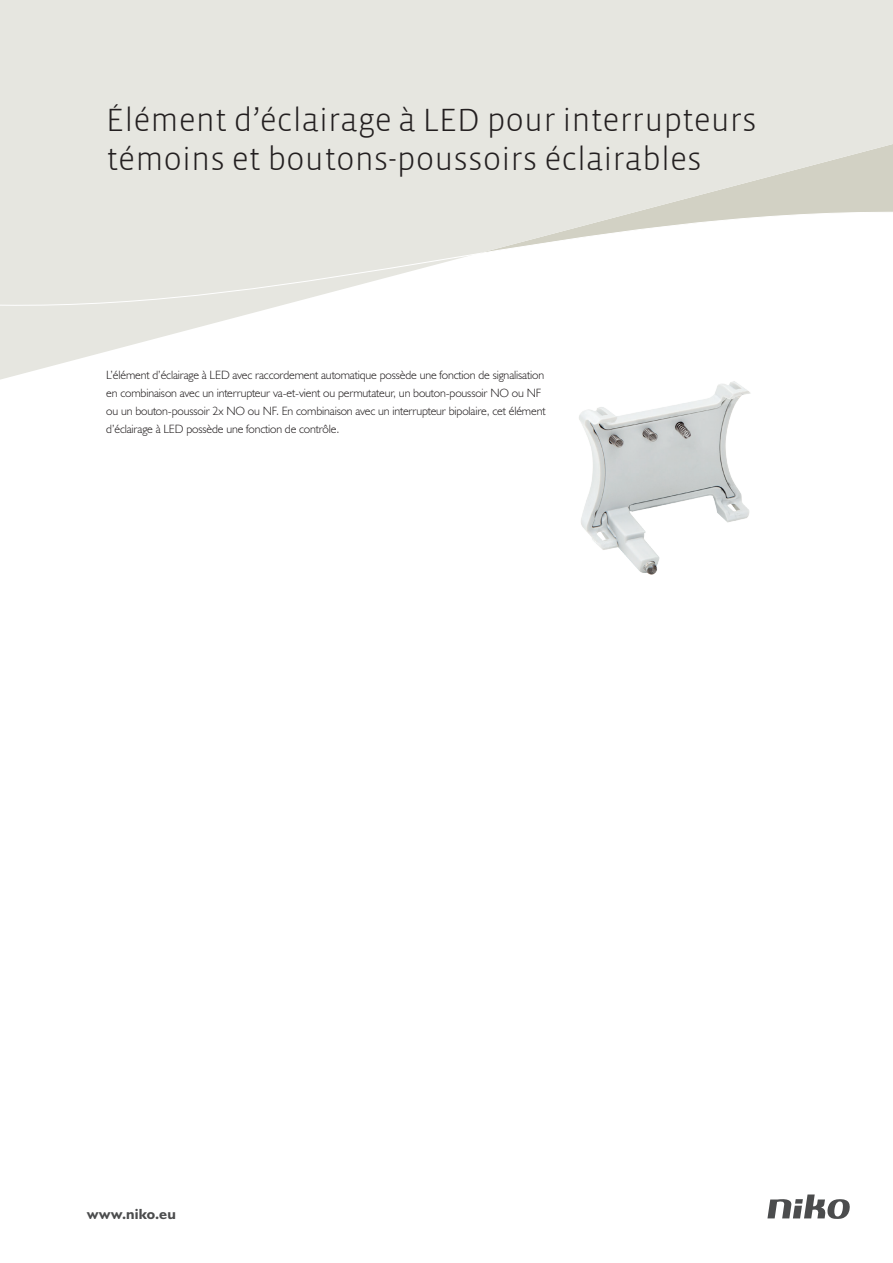
<style>
.page{position:relative;width:893px;height:1263px;background:#fff}
.page>*{position:absolute;margin:0;border:0;box-sizing:border-box;transform-origin:0 0}
.t1{font:300 33px/39px "Vista Sans";color:#231f20}
.t2{font:700 15px "Humanist 521 BT";letter-spacing:.01em;color:#4b4c4d}
.t3{font:300 12px/18px "Humanist 521 BT";letter-spacing:-.01em;color:#231f20}
</style>
<div class="page">
<svg style="left:0;top:0;width:893px;height:380px;fill:#e6e6e0"></svg>
<svg style="left:0;top:209px;width:893px;height:101px"></svg>
<svg style="left:767px;top:1194px;width:83px;height:25px"></svg>
<img style="left:564px;top:370px;width:223px;height:205px">
<h1 class="t1" style="left:106px;top:101px;width:652px">Élément d’éclairage à LED pour interrupteurs témoins et boutons-poussoirs éclairables</h1>
<p class="t3" style="left:106px;top:366px;width:441px">L’élément d’éclairage à LED avec raccordement automatique possède une fonction de signalisation en combinaison avec un interrupteur va-et-vient ou permutateur, un bouton-poussoir NO ou NF ou un bouton-poussoir 2x NO ou NF. En combinaison avec un interrupteur bipolaire, cet élément d’éclairage à LED possède une fonction de contrôle.</p>
<p class="t2" style="left:87px;top:1204px;width:90px">www.niko.eu</p>
</div>
